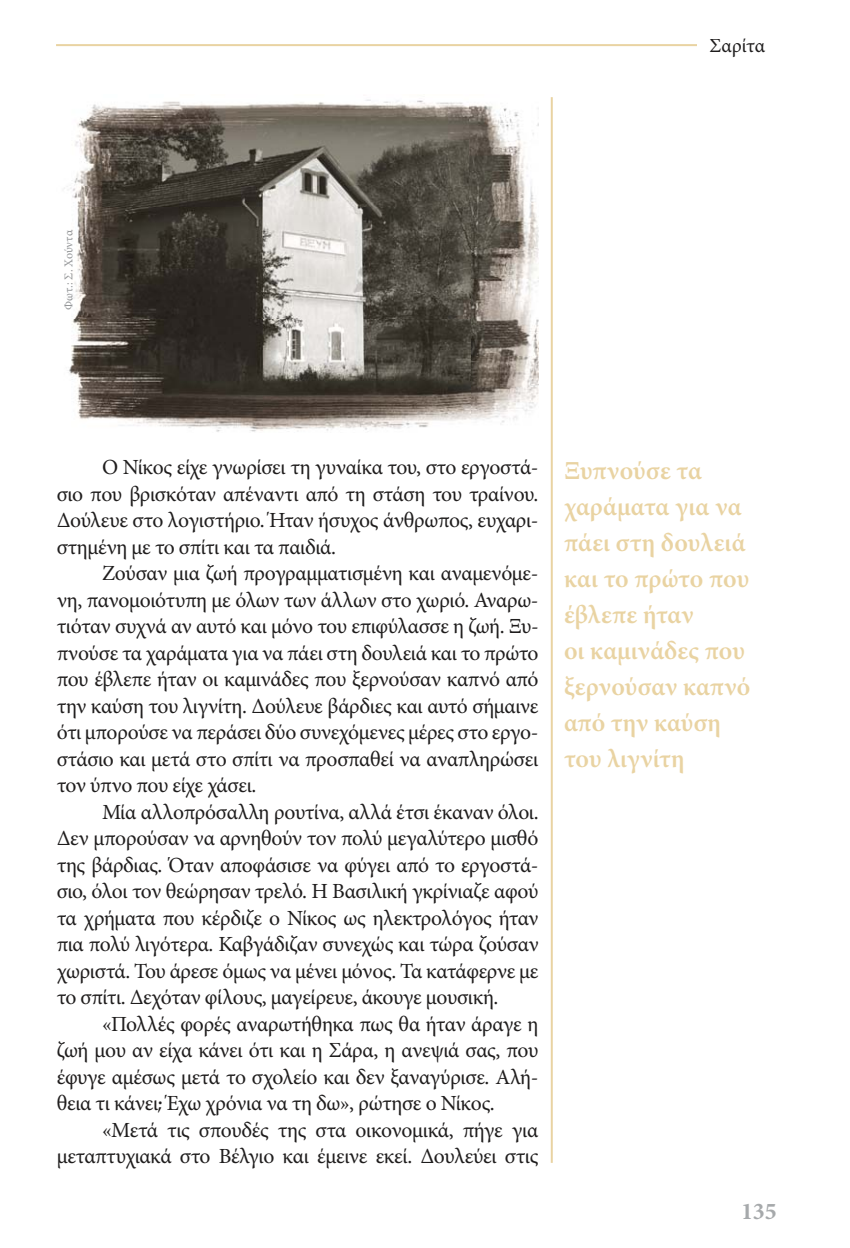
<style>
.page{position:relative;width:850px;height:1248px;background:#fff}
.page>*{position:absolute;margin:0;border:0;box-sizing:border-box;transform-origin:0 0}
.t1{font:600 26px/36px "Minion Pro";color:#e9d3a2}
.t2{font:700 24px "Minion Pro";color:#a6a9ab}
.t3{font:21.6px/26.6px "Minion Pro";letter-spacing:-.02em;color:#1f1d1d;text-align:justify}
.t4{font:20px "Minion Pro";letter-spacing:-.015em;color:#1f1d1d}
.t5{font:12px "Minion Pro";letter-spacing:-.01em;color:#939597}
</style>
<div class="page">
<hr style="left:56px;top:44px;width:720px;height:2px;background:#e9d3a2">
<hr style="left:551px;top:97px;width:2px;height:1066px;background:#e9d3a2">
<img style="left:64px;top:99px;width:475px;height:333px">
<div style="left:698px;top:29px;width:79px;height:31px;background:#fff"></div>
<p class="t4" style="left:710px;top:33px;width:57px">Σαρίτα</p>
<p class="t5" style="left:61px;top:310px;width:81px;rotate:-90deg">Φωτ.: Σ. Χούντα</p>
<p class="t3" style="left:57px;top:453px;width:483px;text-indent:45px">Ο Νίκος είχε γνωρίσει τη γυναίκα του, στο εργοστά&shy;σιο που βρισκόταν απέναντι από τη στάση του τραίνου.<br>Δούλευε στο λογιστήριο. Ήταν ήσυχος άνθρωπος, ευχαρι&shy;στημένη με το σπίτι και τα παιδιά.</p>
<p class="t3" style="left:57px;top:559px;width:484px;text-indent:45px">Ζούσαν μια ζωή προγραμματισμένη και αναμενόμε&shy;νη, πανομοιότυπη με όλων των άλλων στο χωριό. Αναρω&shy;τιόταν συχνά αν αυτό και μόνο του επιφύλασσε η ζωή. Ξυ&shy;πνούσε τα χαράματα για να πάει στη δουλειά και το πρώτο που έβλεπε ήταν οι καμινάδες που ξερνούσαν καπνό από την καύση του λιγνίτη. Δούλευε βάρδιες και αυτό σήμαινε ότι μπορούσε να περάσει δύο συνεχόμενες μέρες στο εργο&shy;στάσιο και μετά στο σπίτι να προσπαθεί να αναπληρώσει τον ύπνο που είχε χάσει.</p>
<p class="t3" style="left:57px;top:798px;width:484px;text-indent:45px">Μία αλλοπρόσαλλη ρουτίνα, αλλά έτσι έκαναν όλοι.<br>Δεν μπορούσαν να αρνηθούν τον πολύ μεγαλύτερο μισθό της βάρδιας. Όταν αποφάσισε να φύγει από το εργοστά&shy;σιο, όλοι τον θεώρησαν τρελό. Η Βασιλική γκρίνιαζε αφού τα χρήματα που κέρδιζε ο Νίκος ως ηλεκτρολόγος ήταν πια πολύ λιγότερα. Καβγάδιζαν συνεχώς και τώρα ζούσαν χωριστά. Του άρεσε όμως να μένει μόνος. Τα κατάφερνε με το σπίτι. Δεχόταν φίλους, μαγείρευε, άκουγε μουσική.</p>
<p class="t3" style="left:57px;top:1010px;width:483px;text-indent:45px">«Πολλές φορές αναρωτήθηκα πως θα ήταν άραγε η ζωή μου αν είχα κάνει ότι και η Σάρα, η ανεψιά σας, που έφυγε αμέσως μετά το σχολείο και δεν ξαναγύρισε. Αλή&shy;θεια τι κάνει; Έχω χρόνια να τη δω», ρώτησε ο Νίκος.</p>
<p class="t3" style="left:57px;top:1116px;width:483px;text-align:right">«Μετά τις σπουδές της στα οικονομικά, πήγε για μεταπτυχιακά στο Βέλγιο και έμεινε εκεί. Δουλεύει στις</p>
<p class="t1" style="left:564px;top:452px;width:188px">Ξυπνούσε τα χαράματα για να πάει στη δουλειά και το πρώτο που έβλεπε ήταν<br>οι καμινάδες που ξερνούσαν καπνό από την καύση του λιγνίτη</p>
<p class="t2" style="left:741px;top:1196px;width:37px">135</p>
</div>
